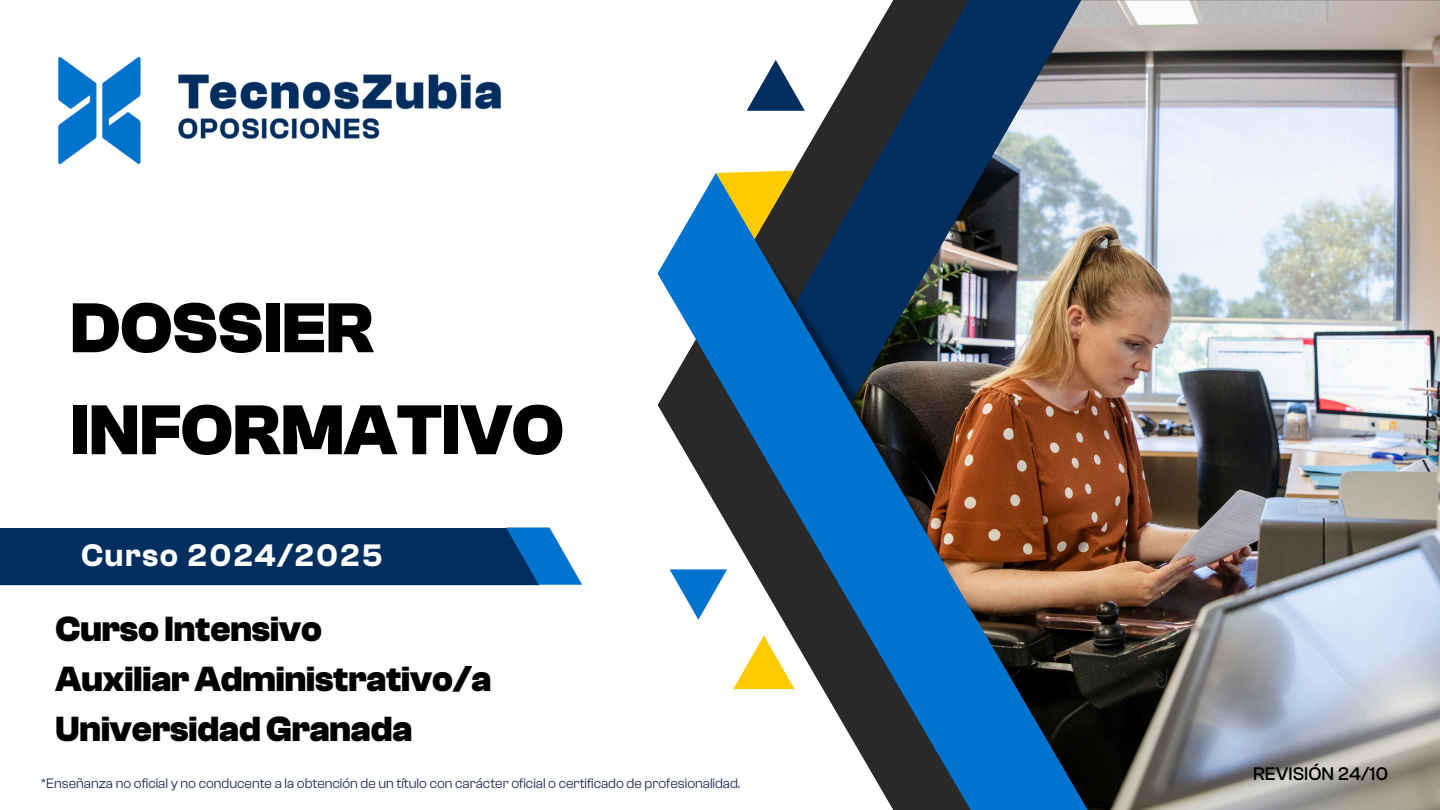
<style>
.page{position:relative;width:1440px;height:810px;background:#fff}
.page>*{position:absolute;margin:0;border:0;box-sizing:border-box;transform-origin:0 0}
.t1{font:700 73px/102px "Clash Grotesk";color:#000}
.t2{font:700 36.3px/50.2px "Clash Grotesk";color:#000}
.t3{font:600 32.3px "Clash Grotesk";letter-spacing:.045em;color:#fff}
.t4{font:500 18.9px "Clash Grotesk";color:#000}
.t5{font:14.2px "Clash Grotesk";color:#23315b}
</style>
<div class="page">
<img style="left:1171px;top:0;width:269px;height:810px">
<svg style="left:753px;top:0;width:418px;height:173px"></svg>
<svg style="left:747px;top:60px;width:58px;height:51px"></svg>
<img style="left:657px;top:173px;width:519px;height:637px">
<svg style="left:0;top:527px;width:582px;height:58px;background:#0b3c6e"></svg>
<img style="left:58px;top:56px;width:443px;height:109px">
<p class="t1" style="left:70px;top:278px;width:495px">DOSSIER<br>INFORMATIVO</p>
<h4 class="t3" style="left:81px;top:538px;width:303px">Curso 2024/2025</h4>
<p class="t2" style="left:56px;top:604px;width:437px">Curso Intensivo<br>Auxiliar Administrativo/a<br>Universidad Granada</p>
<h1 class="t5" style="left:41px;top:776px;width:701px">*Enseñanza no oficial y no conducente a la obtención de un título con carácter oficial o certificado de profesionalidad.</h1>
<h3 class="t4" style="left:1253px;top:764px;width:137px">REVISIÓN 24/10</h3>
</div>
